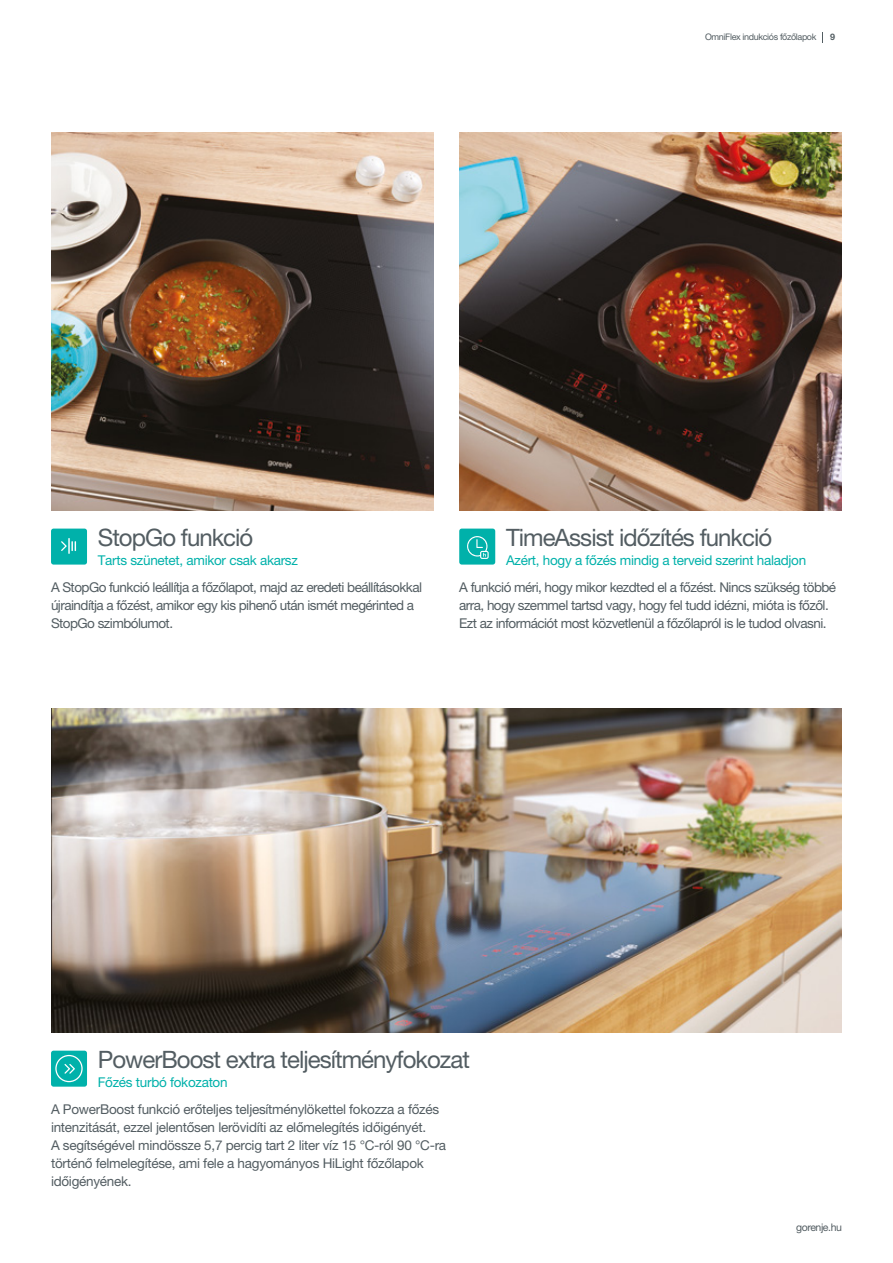
<style>
.page{position:relative;width:893px;height:1263px;background:#fff}
.page>*{position:absolute;margin:0;border:0;box-sizing:border-box;transform-origin:0 0}
.t1{font:24px "Helvetica Neue LT Pro";letter-spacing:-.04em;color:#535d62}
.t2{font:13.5px/18px "Helvetica Neue LT Pro";letter-spacing:-.04em;color:#535d62}
.t3{font:13.5px/18px "Helvetica Neue LT Pro";letter-spacing:-.02em;color:#535d62}
.t4{font:13.5px "Helvetica Neue LT Pro";letter-spacing:-.02em;color:#00b1aa}
.t5{font:10.5px "Helvetica Neue LT Pro";letter-spacing:-.04em;color:#535d62}
.t6{font:9px "Helvetica Neue LT Pro";letter-spacing:-.04em;color:#535d62}
.t7{font:700 9px "Helvetica Neue LT Pro";color:#535d62}
</style>
<div class="page">
<img style="left:51px;top:709px;width:791px;height:324px">
<img style="left:51px;top:133px;width:383px;height:377px">
<div style="left:51px;top:529px;width:36px;height:36px;background:#00b1aa;border-radius:3px"></div>
<svg style="left:61px;top:538px;width:15px;height:16px"></svg>
<img style="left:459px;top:133px;width:383px;height:377px">
<div style="left:459px;top:529px;width:36px;height:36px;background:#00b1aa;border-radius:3px"></div>
<svg style="left:467px;top:536px;width:22px;height:23px"></svg>
<div style="left:51px;top:1051px;width:36px;height:36px;background:#00b1aa;border-radius:3px"></div>
<svg style="left:55px;top:1055px;width:28px;height:27px"></svg>
<p class="t6" style="left:705px;top:32px;width:113px">OmniFlex indukciós főzőlapok</p>
<p class="t7" style="left:830px;top:32px;width:7px">9</p>
<h1 class="t1" style="left:98px;top:523px;width:157px">StopGo funkció</h1>
<p class="t4" style="left:98px;top:552px;width:202px">Tarts szünetet, amikor csak akarsz</p>
<p class="t2" style="left:51px;top:578px;width:372px">A StopGo funkció leállítja a főzőlapot, majd az eredeti beállításokkal újraindítja a főzést, amikor egy kis pihenő után ismét megérinted a<br>StopGo szimbólumot.</p>
<h1 class="t1" style="left:506px;top:523px;width:268px">TimeAssist időzítés funkció</h1>
<p class="t4" style="left:506px;top:552px;width:302px">Azért, hogy a főzés mindig a terveid szerint haladjon</p>
<p class="t2" style="left:459px;top:578px;width:378px">A funkció méri, hogy mikor kezdted el a főzést. Nincs szükség többé arra, hogy szemmel tartsd vagy, hogy fel tudd idézni, mióta is főzől.<br>Ezt az információt most közvetlenül a főzőlapról is le tudod olvasni.</p>
<h1 class="t1" style="left:98px;top:1045px;width:374px">PowerBoost extra teljesítményfokozat</h1>
<p class="t4" style="left:98px;top:1074px;width:131px">Főzés turbó fokozaton</p>
<p class="t3" style="left:51px;top:1100px;width:397px">A PowerBoost funkció erőteljes teljesítménylökettel fokozza a főzés intenzitását, ezzel jelentősen lerövidíti az előmelegítés időigényét.<br>A segítségével mindössze 5,7 percig tart 2 liter víz 15 °C-ról 90 °C-ra történő felmelegítése, ami fele a hagyományos HiLight főzőlapok időigényének.</p>
<p class="t5" style="left:796px;top:1221px;width:47px">gorenje.hu</p>
</div>
